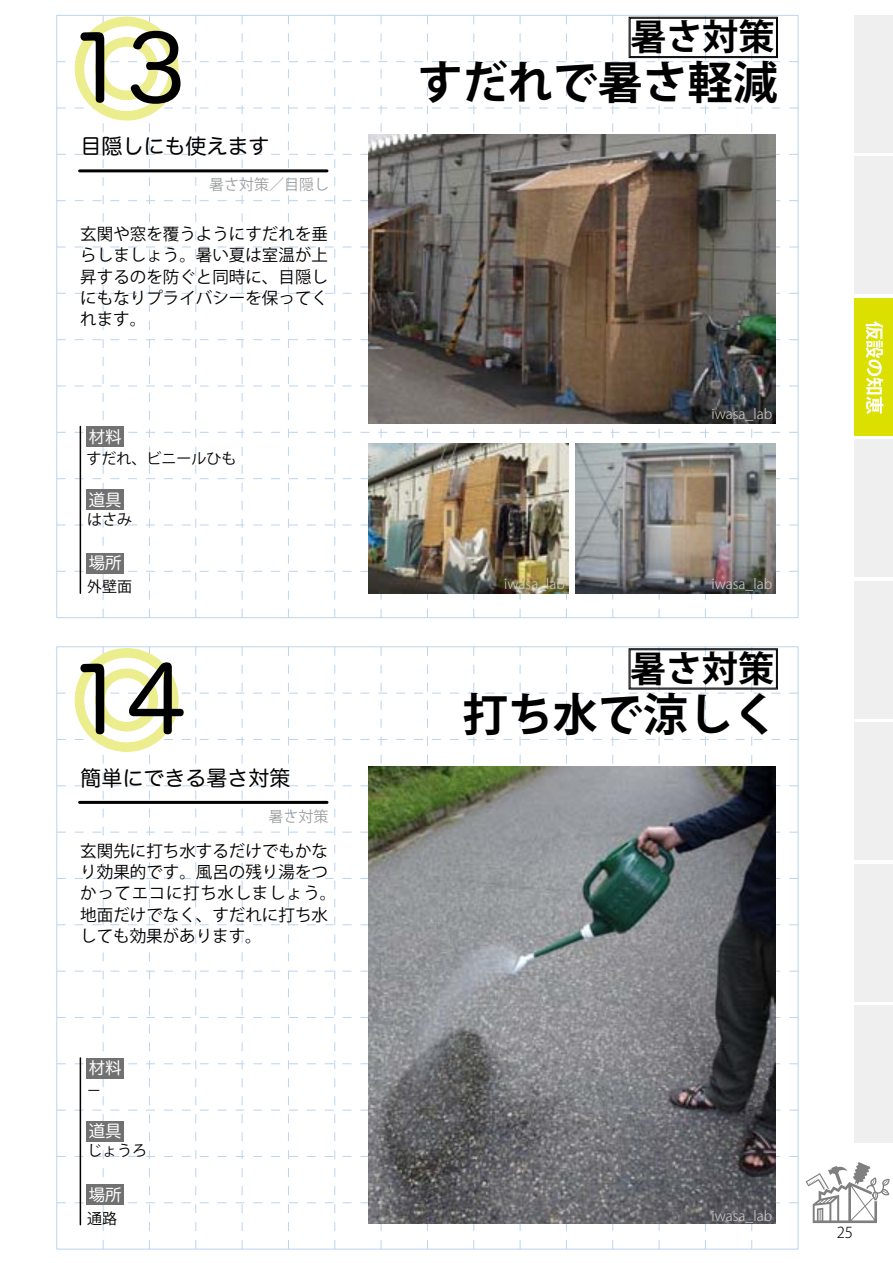
<style>
.page{position:relative;width:893px;height:1263px;background:#fff}
.page>*{position:absolute;margin:0;border:0;box-sizing:border-box;transform-origin:0 0}
.t1{font:90px "Hira Maru Pro W4";color:#000}
.t2{font:700 45px "Koz Go Pro";color:#000}
.t3{font:700 36px "Koz Go Pro";color:#000}
.t4{font:21px "Hira Maru Pro W4";color:#000}
.t5{font:16.5px/21.3px "Koz Go Pro";color:#000;text-align:justify}
.t6{font:16.5px "Hira Maru Pro W4";color:#fff}
.t7{font:15px "Koz Go Pro";color:#000}
.t8{font:15px "Koz Go Pro";color:#9fa0a0}
.t9{font:300 15px "Koz Go Pro";color:#000}
.t10{font:300 13.8px "Koz Go Pro";color:#cccdcd}
</style>
<div class="page">
<svg style="left:806px;top:1162px;width:83px;height:61px"></svg>
<div style="left:854px;top:15px;width:39px;height:137px;background:#efefef"></div>
<div style="left:854px;top:157px;width:39px;height:137px;background:#efefef"></div>
<div style="left:854px;top:440px;width:39px;height:137px;background:#efefef"></div>
<div style="left:854px;top:581px;width:39px;height:137px;background:#efefef"></div>
<div style="left:854px;top:723px;width:39px;height:137px;background:#efefef"></div>
<div style="left:854px;top:864px;width:39px;height:137px;background:#efefef"></div>
<div style="left:854px;top:1005px;width:39px;height:138px;background:#efefef"></div>
<div style="left:854px;top:298px;width:39px;height:137px;background:#dbe000"></div>
<svg style="left:866px;top:321px;width:17px;height:93px"></svg>
<hr style="left:56px;top:647px;width:1px;height:602px;background:#bcd4ef">
<hr style="left:798px;top:647px;width:1px;height:602px;background:#bcd4ef">
<hr style="left:57px;top:1249px;width:741px;height:1px;background:#bcd4ef">
<hr style="left:57px;top:646px;width:741px;height:1px;background:#bcd4ef">
<hr style="left:56px;top:15px;width:1px;height:603px;background:#bcd4ef">
<hr style="left:798px;top:15px;width:1px;height:603px;background:#bcd4ef">
<img style="left:57px;top:15px;width:741px;height:603px">
<div style="left:630px;top:18px;width:147px;height:39px;border:1px solid #000"></div>
<svg style="left:57px;top:647px;width:741px;height:602px"></svg>
<div style="left:630px;top:649px;width:147px;height:39px;border:1px solid #000"></div>
<h1 class="t1" style="left:68px;top:-10px;width:119px">13</h1>
<p class="t4" style="left:80px;top:128px;width:191px">目隠しにも使えます</p>
<p class="t8" style="left:209px;top:175px;width:121px">暑さ対策／目隠し</p>
<p class="t5" style="left:80px;top:224px;width:249px">玄関や窓を覆うようにすだれを垂らしましょう。暑い夏は室温が上昇するのを防ぐと同時に、目隠しにもなりプライバシーを保ってくれます。</p>
<p class="t6" style="left:89px;top:422px;width:34px">材料</p>
<p class="t7" style="left:87px;top:449px;width:151px">すだれ、ビニールひも</p>
<p class="t6" style="left:89px;top:485px;width:34px">道具</p>
<p class="t7" style="left:87px;top:510px;width:47px">はさみ</p>
<p class="t6" style="left:89px;top:549px;width:34px">場所</p>
<p class="t7" style="left:87px;top:577px;width:47px">外壁面</p>
<h1 class="t1" style="left:68px;top:621px;width:119px">14</h1>
<p class="t4" style="left:80px;top:760px;width:211px">簡単にできる暑さ対策</p>
<p class="t8" style="left:268px;top:807px;width:61px">暑さ対策</p>
<p class="t5" style="left:80px;top:840px;width:258px;text-align:left">玄関先に打ち水するだけでもかなり効果的です。風呂の残り湯をつかってエコに打ち水しましょう。地面だけでなく、すだれに打ち水しても効果があります。</p>
<p class="t6" style="left:89px;top:1054px;width:34px">材料</p>
<p class="t7" style="left:87px;top:1080px;width:16px">－</p>
<p class="t6" style="left:89px;top:1117px;width:34px">道具</p>
<p class="t7" style="left:87px;top:1141px;width:61px">じょうろ</p>
<p class="t6" style="left:89px;top:1180px;width:34px">場所</p>
<p class="t7" style="left:87px;top:1208px;width:31px">通路</p>
<h3 class="t3" style="left:630px;top:14px;width:145px">暑さ対策</h3>
<h2 class="t2" style="left:418px;top:54px;width:361px">すだれで暑さ軽減</h2>
<p class="t10" style="left:711px;top:405px;width:62px">iwasa_lab</p>
<p class="t10" style="left:504px;top:575px;width:62px">iwasa_lab</p>
<p class="t10" style="left:711px;top:575px;width:62px">iwasa_lab</p>
<h3 class="t3" style="left:630px;top:645px;width:145px">暑さ対策</h3>
<h2 class="t2" style="left:463px;top:685px;width:316px">打ち水で涼しく</h2>
<p class="t10" style="left:711px;top:1207px;width:62px">iwasa_lab</p>
<p class="t9" style="left:837px;top:1223px;width:18px">25</p>
</div>
